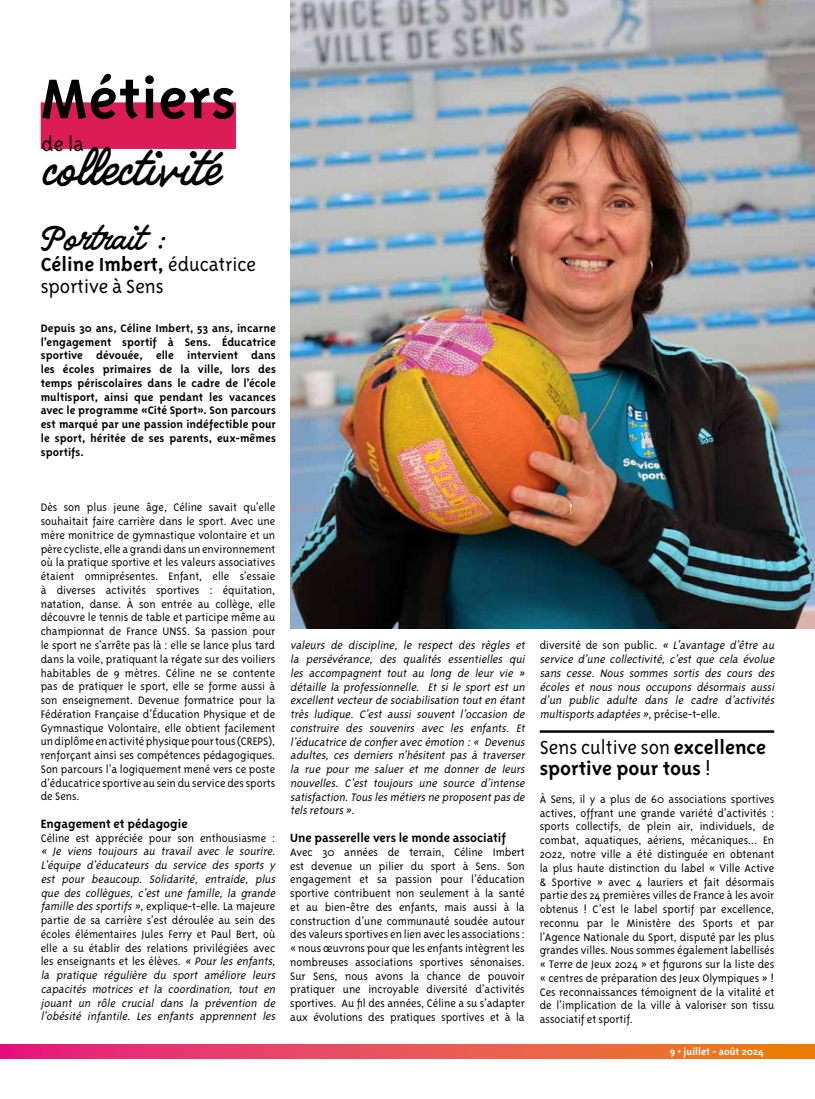
<style>
.page{position:relative;width:815px;height:1099px;background:#fff}
.page>*{position:absolute;margin:0;border:0;box-sizing:border-box;transform-origin:0 0}
.t1{font:700 64.12px "Triplex Sans OT";letter-spacing:.01em;color:#000}
.t2{font:40.62px "Quimby Gubernatorial";letter-spacing:.01em;color:#000}
.t3{font:28.75px "Quimby Gubernatorial";color:#000}
.t4{font:300 22.5px "Triplex Sans OT";color:#000}
.t5{font:700 21.75px/21.8px "Triplex Sans OT";color:#000}
.t6{font:300 21.75px/21.8px "Triplex Sans OT";color:#000}
.t7{font:700 13.75px "Triplex Sans OT";color:#000}
.t8{font:300 12.5px/13.8px "Triplex Sans OT";color:#000;text-align:justify}
.t9{font:italic 300 12.5px/13.8px "Triplex Sans OT";color:#000;text-align:justify}
.t10{font:700 12.5px/13.8px "Triplex Sans OT";letter-spacing:.005em;color:#000;text-align:justify}
.t11{font:700 11.25px "Triplex Sans OT";color:#fff}
.s1{font-weight:700}
.s2{font-style:normal}
.s3{font-weight:300}
</style>
<div class="page">
<svg style="left:0;top:1044px;width:815px;height:14px;background:#e85151"></svg>
<hr style="left:0;top:0;width:1px;height:1044px;background:#fff7db">
<img style="left:291px;top:0;width:524px;height:628px">
<div style="left:41px;top:102px;width:195px;height:47px;background:#db1c57"></div>
<hr style="left:540px;top:730px;width:234px;height:2px;background:#000">
<h1 class="t1" style="left:41px;top:63px;width:197px">Métiers</h1>
<h3 class="t4" style="left:42px;top:132px;width:44px">de la</h3>
<h2 class="t2" style="left:42px;top:146px;width:179px">collectivité</h2>
<h3 class="t3" style="left:41px;top:222px;width:125px">Portrait :</h3>
<h3 class="t6" style="left:41px;top:253px;width:217px"><span class="s1">Céline Imbert,</span> éducatrice sportive à Sens</h3>
<p class="t10" style="left:41px;top:321px;width:237px">Depuis 30 ans, Céline Imbert, 53 ans, incarne l’engagement sportif à Sens. Éducatrice sportive dévouée, elle intervient dans les écoles primaires de la ville, lors des temps périscolaires dans le cadre de l’école multisport, ainsi que pendant les vacances avec le programme «Cité Sport». Son parcours est marqué par une passion indéfectible pour le sport, héritée de ses parents, eux-mêmes sportifs.</p>
<p class="t8" style="left:41px;top:500px;width:236px">Dès son plus jeune âge, Céline savait qu’elle souhaitait faire carrière dans le sport. Avec une mère monitrice de gymnastique volontaire et un père cycliste, elle a grandi dans un environnement où la pratique sportive et les valeurs associatives étaient omniprésentes. Enfant, elle s’essaie à diverses activités sportives : équitation, natation, danse. À son entrée au collège, elle découvre le tennis de table et participe même au championnat de France UNSS. Sa passion pour le sport ne s’arrête pas là : elle se lance plus tard dans la voile, pratiquant la régate sur des voiliers habitables de 9 mètres. Céline ne se contente pas de pratiquer le sport, elle se forme aussi à son enseignement. Devenue formatrice pour la Fédération Française d’Éducation Physique et de Gymnastique Volontaire, elle obtient facilement un diplôme en activité physique pour tous (CREPS), renforçant ainsi ses compétences pédagogiques.<br>Son parcours l’a logiquement mené vers ce poste d’éducatrice sportive au sein du service des sports de Sens.</p>
<p class="t7" style="left:41px;top:816px;width:149px">Engagement et pédagogie</p>
<p class="t8" style="left:41px;top:830px;width:236px">Céline est appréciée pour son enthousiasme :</p>
<p class="t9" style="left:41px;top:844px;width:238px;text-align:left">« Je viens toujours au travail avec le sourire.<br>L’équipe d’éducateurs du service des sports y est pour beaucoup. Solidarité, entraide, plus que des collègues, c’est une famille, la grande famille des sportifs »<span class="s2">, explique-t-elle. La majeure partie de sa carrière s’est déroulée au sein des écoles élémentaires Jules Ferry et Paul Bert, où elle a su établir des relations privilégiées avec les enseignants et les élèves.</span> « Pour les enfants, la pratique régulière du sport améliore leurs capacités motrices et la coordination, tout en jouant un rôle crucial dans la prévention de l’obésité infantile. Les enfants apprennent les</p>
<p class="t9" style="left:290px;top:638px;width:238px">valeurs de discipline, le respect des règles et la persévérance, des qualités essentielles qui les accompagnent tout au long de leur vie » détaille la professionnelle. Et si le sport est un excellentvecteurde sociabilisation touten étant très ludique. C’est aussi souvent l’occasion de construire des souvenirs avec les enfants. Et l’éducatrice de confieravec émotion :« Devenus adultes, ces derniers n’hésitent pas à traverser la rue pour me saluer et me donner de leurs nouvelles. C’est toujours une source d’intense satisfaction.Tous les métiers ne proposentpas de tels retours ».</p>
<p class="t7" style="left:290px;top:830px;width:217px">Une passerelle vers le monde associatif</p>
<p class="t8" style="left:290px;top:845px;width:236px">Avec 30 années de terrain, Céline Imbert est devenue un pilier du sport à Sens. Son engagement et sa passion pour l’éducation sportive contribuent non seulement à la santé et au bien-être des enfants, mais aussi à la construction d’une communauté soudée autour des valeurs sportives en lien avec les associations : « nous œuvrons pour que les enfants intègrent les nombreuses associations sportives sénonaises.<br>Sur Sens, nous avons la chance de pouvoir pratiquer une incroyable diversité d’activités sportives. Au fil des années, Céline a su s’adapter aux évolutions des pratiques sportives et à la</p>
<p class="t9" style="left:540px;top:638px;width:238px"><span class="s2">diversité de son public.</span> « L’avantage d’être au service d’une collectivité, c’est que cela évolue sans cesse. Nous sommes sortis des cours des écoles et nous nous occupons désormais aussi d’un public adulte dans le cadre d’activités multisports adaptées »,<span class="s2">p r é c i s e - t - e l l e .</span></p>
<h3 class="t5" style="left:540px;top:736px;width:228px"><span class="s3">Sens cultive son</span> excellence sportive pour tous <span class="s3">!</span></h3>
<p class="t8" style="left:540px;top:792px;width:236px">À Sens, il y a plus de 60 associations sportives actives, offrant une grande variété d’activités : sports collectifs, de plein air, individuels, de combat, aquatiques, aériens, mécaniques… En 2022, notre ville a été distinguée en obtenant la plus haute distinction du label « Ville Active &amp; Sportive » avec 4 lauriers et fait désormais partie des 24 premières villes de France à les avoir obtenus ! C’est le label sportif par excellence, reconnu par le Ministère des Sports et par l’Agence Nationale du Sport, disputé par les plus grandes villes. Nous sommes également labellisés « Terre de Jeux 2024 » et figurons sur la liste des « centres de préparation des Jeux Olympiques » !<br>Ces reconnaissances témoignent de la vitalité et de l’implication de la ville à valoriser son tissu associatif et sportif.</p>
<p class="t11" style="left:670px;top:1045px;width:96px">9 • juillet - août 2024</p>
</div>
